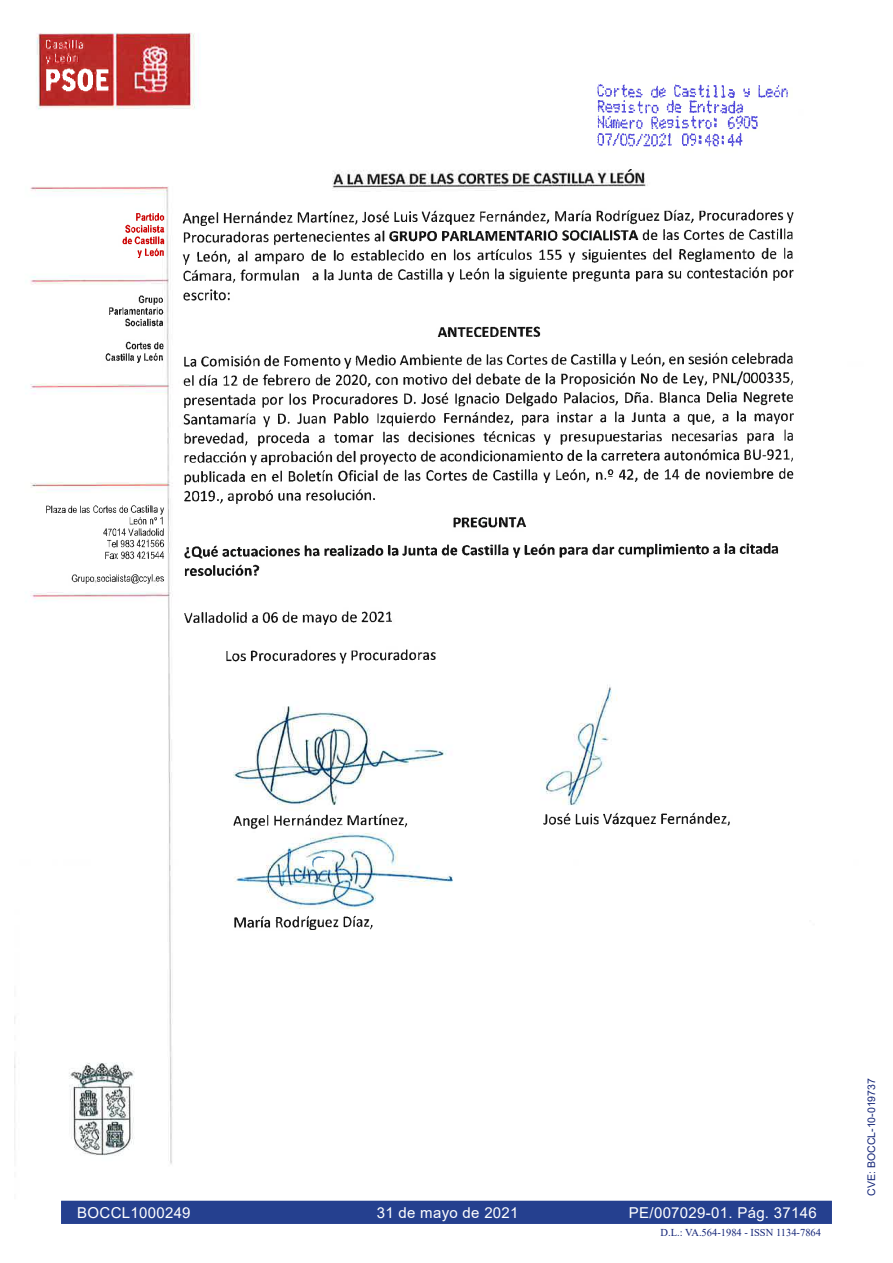
<style>
.page{position:relative;width:893px;height:1263px;background:#fff}
.page>*{position:absolute;margin:0;border:0;box-sizing:border-box;transform-origin:0 0}
.E_CVE{font:15px "Arial";letter-spacing:.02em;color:#fff}
.t1{font:10.5px "Times New Roman";color:#132477}
.t2{font:10.5px "Arial";color:#132477}
</style>
<div class="page">
<div style="left:60px;top:1200px;width:773px;height:25px;background:#25408f"></div>
<div style="left:60px;top:1199px;width:773px;height:26px;border:2px solid #fff"></div>
<img style="left:15px;top:32px;width:818px;height:1168px">
<img style="left:45px;top:40px;width:66px;height:52px">
<img style="left:595px;top:85px;width:194px;height:61px">
<img style="left:45px;top:170px;width:750px;height:759px">
<img style="left:310px;top:857px;width:14px;height:11px">
<p class="E_CVE" style="left:77px;top:1202px;width:115px">BOCCL1000249</p>
<p class="E_CVE" style="left:377px;top:1202px;width:143px">31 de mayo de 2021</p>
<p class="E_CVE" style="left:629px;top:1202px;width:189px">PE/007029-01. Pág. 37146</p>
<p class="t1" style="left:661px;top:1225px;width:162px">D.L.: VA.564-1984 - ISSN 1134-7864</p>
<p class="t2" style="left:864px;top:1195px;width:119px;rotate:-90deg">CVE: BOCCL-10-019737</p>
</div>
